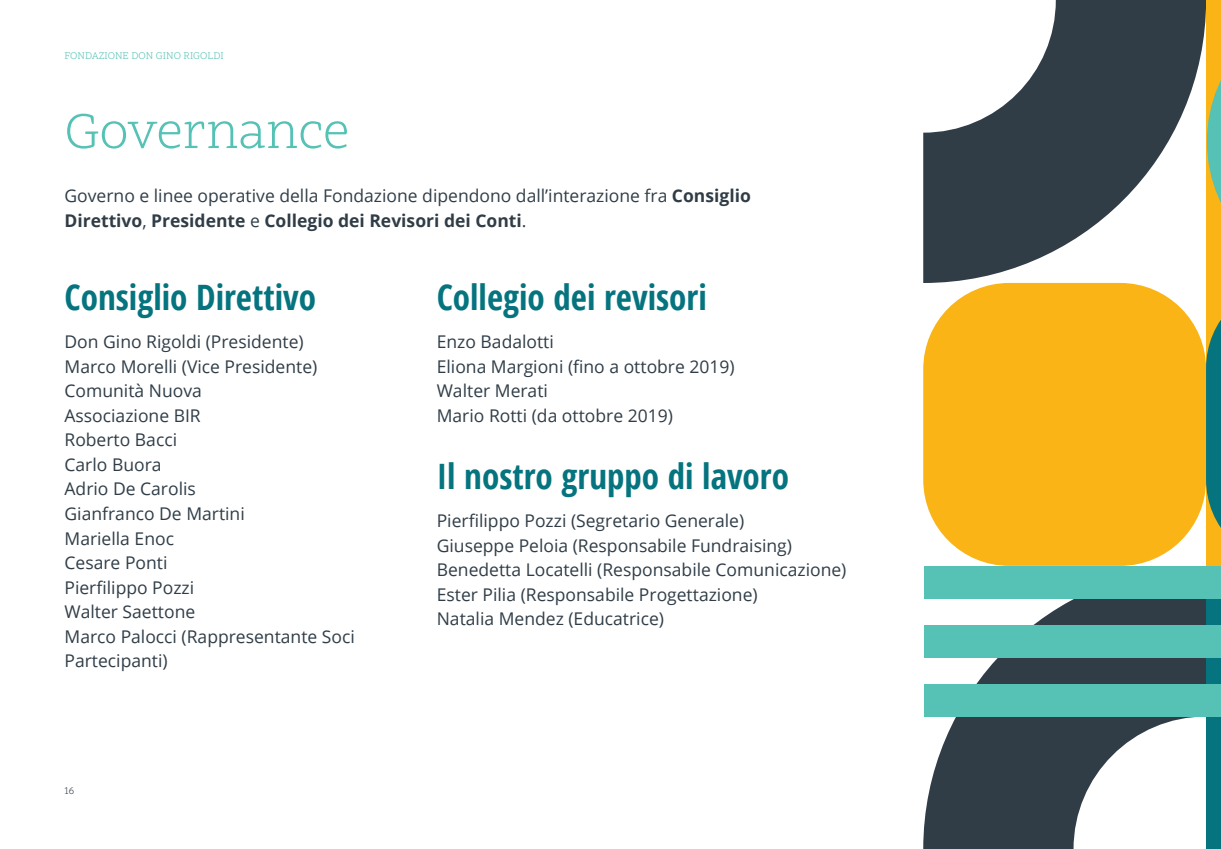
<style>
.page{position:relative;width:1221px;height:849px;background:#fff}
.page>*{position:absolute;margin:0;border:0;box-sizing:border-box;transform-origin:0 0}
.t1{font:52.5px "Scope One";color:#55c2b5}
.t2{font:700 35px "Open Sans Condensed";color:#05747f}
.t3{font:17.5px/24.5px "Open Sans";color:#303d47}
.t4{font:10.5px "Scope One";color:#55c2b5}
.t5{font:10.5px "Scope One";color:#303d47}
.s1{font-weight:700}
</style>
<div class="page">
<svg style="left:923px;top:598px;width:282px;height:250px;fill:#303d47"></svg>
<svg style="left:923px;top:0;width:282px;height:283px;fill:#303d47"></svg>
<div style="left:923px;top:283px;width:282px;height:282px;background:#fbb416;border-radius:86px"></div>
<div style="left:1205px;top:566px;width:15px;height:282px;background:#05747f"></div>
<div style="left:924px;top:683px;width:296px;height:33px;background:#55c2b5"></div>
<div style="left:924px;top:624px;width:296px;height:33px;background:#55c2b5"></div>
<div style="left:924px;top:566px;width:296px;height:32px;background:#55c2b5"></div>
<svg style="left:1205px;top:0;width:15px;height:565px"></svg>
<p class="t4" style="left:64px;top:50px;width:161px">FONDAZIONE DON GINO RIGOLDI</p>
<h1 class="t1" style="left:64px;top:99px;width:286px">Governance</h1>
<p class="t3" style="left:64px;top:183px;width:687px">Governo e linee operative della Fondazione dipendono dall’interazione fra <span class="s1">Consiglio<br>Direttivo</span>, <span class="s1">Presidente</span> e <span class="s1">Collegio dei Revisori dei Conti</span>.</p>
<h2 class="t2" style="left:64px;top:272px;width:253px">Consiglio Direttivo</h2>
<p class="t3" style="left:64px;top:329px;width:292px">Don Gino Rigoldi (Presidente)<br>Marco Morelli (Vice Presidente)<br>Comunità Nuova<br>Associazione BIR<br>Roberto Bacci<br>Carlo Buora<br>Adrio De Carolis<br>Gianfranco De Martini<br>Mariella Enoc<br>Cesare Ponti<br>Pierfilippo Pozzi<br>Walter Saettone<br>Marco Palocci (Rappresentante Soci<br>Partecipanti)</p>
<p class="t5" style="left:64px;top:784px;width:11px">16</p>
<h2 class="t2" style="left:437px;top:272px;width:271px">Collegio dei revisori</h2>
<p class="t3" style="left:437px;top:329px;width:299px">Enzo Badalotti<br>Eliona Margioni (fino a ottobre 2019)<br>Walter Merati<br>Mario Rotti (da ottobre 2019)</p>
<h2 class="t2" style="left:437px;top:451px;width:354px">Il nostro gruppo di lavoro</h2>
<p class="t3" style="left:437px;top:508px;width:411px">Pierfilippo Pozzi (Segretario Generale)<br>Giuseppe Peloia (Responsabile Fundraising)<br>Benedetta Locatelli (Responsabile Comunicazione)<br>Ester Pilia (Responsabile Progettazione)<br>Natalia Mendez (Educatrice)</p>
</div>
